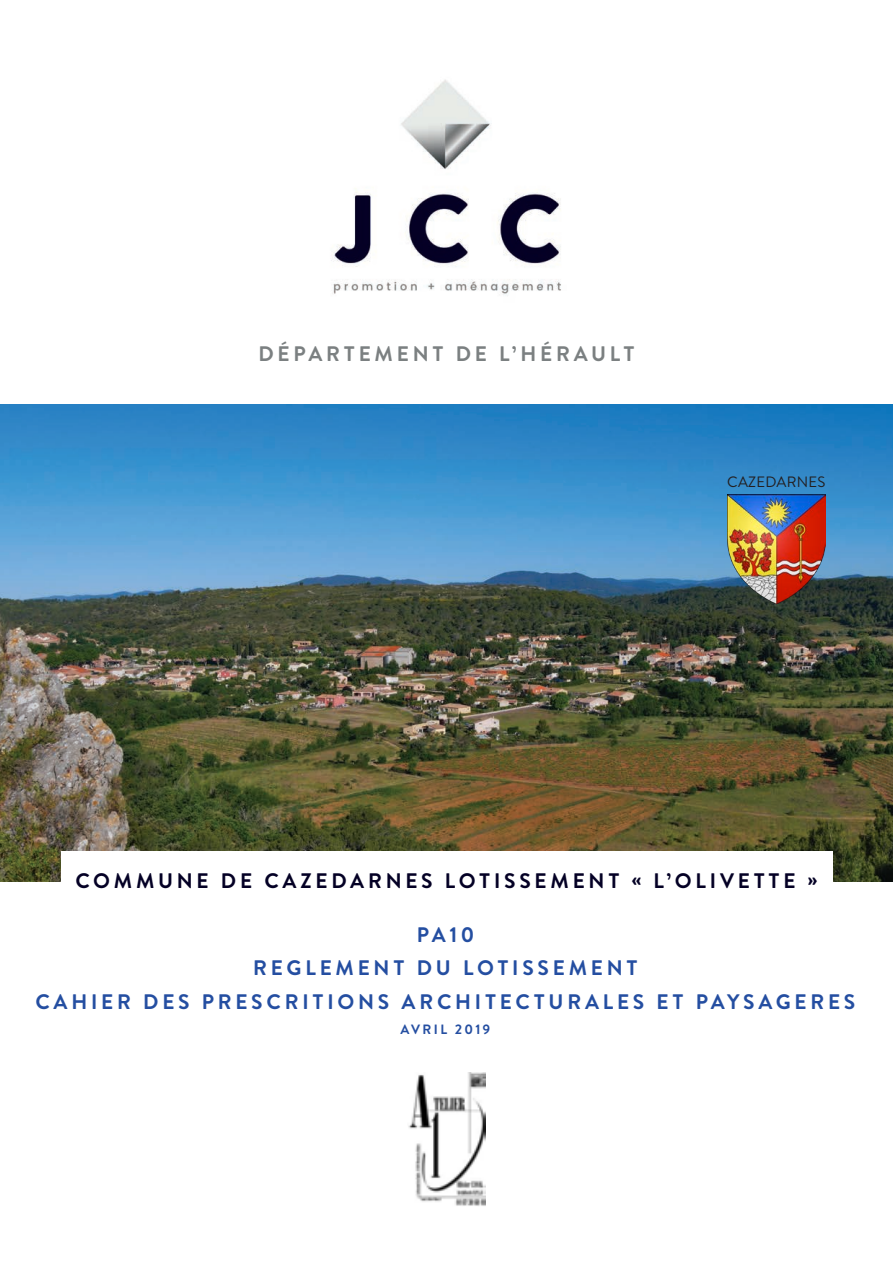
<style>
.page{position:relative;width:893px;height:1263px;background:#fff}
.page>*{position:absolute;margin:0;border:0;box-sizing:border-box;transform-origin:0 0}
.t1{font:700 21px "Brandon Text";letter-spacing:.18em;color:#244ea1}
.t2{font:700 21px "Brandon Text";letter-spacing:.18em;color:#040025}
.t3{font:700 21px "Brandon Text";letter-spacing:.18em;color:#7b8081}
.t4{font:15px "Brandon Text";letter-spacing:.02em;color:#231f20}
.t5{font:700 13.5px "Brandon Text";letter-spacing:.16em;color:#244ea1}
</style>
<div class="page">
<img style="left:331px;top:79px;width:230px;height:216px">
<img style="left:0;top:404px;width:893px;height:478px">
<div style="left:61px;top:851px;width:771px;height:58px;background:#fff"></div>
<img style="left:408px;top:1072px;width:77px;height:134px">
<img style="left:727px;top:495px;width:98px;height:108px">
<p class="t3" style="left:258px;top:339px;width:378px">DÉPARTEMENT DE L’HÉRAULT</p>
<p class="t4" style="left:727px;top:472px;width:100px">CAZEDARNES</p>
<p class="t2" style="left:75px;top:866px;width:744px">COMMUNE DE CAZEDARNES LOTISSEMENT « L’OLIVETTE »</p>
<p class="t1" style="left:417px;top:920px;width:59px">PA10</p>
<p class="t1" style="left:253px;top:953px;width:386px">REGLEMENT DU LOTISSEMENT</p>
<p class="t1" style="left:35px;top:987px;width:821px">CAHIER DES PRESCRITIONS ARCHITECTURALES ET PAYSAGERES</p>
<p class="t5" style="left:401px;top:1020px;width:91px">AVRIL 2019</p>
</div>
